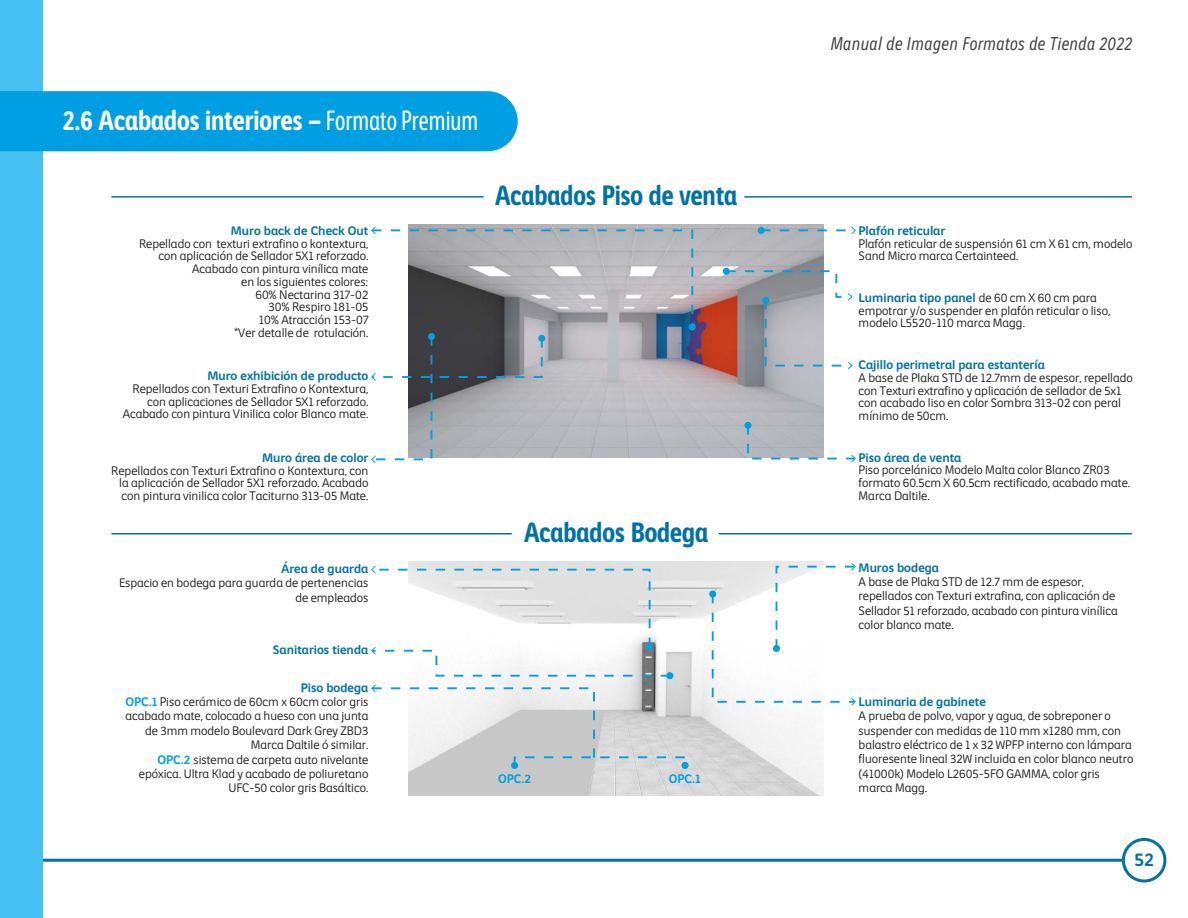
<style>
.page{position:relative;width:1188px;height:918px;background:#fff}
.page>*{position:absolute;margin:0;border:0;box-sizing:border-box;transform-origin:0 0}
.t1{font:700 condensed 27px "Comex";color:#fff}
.t2{font:700 condensed 27px "Comex";color:#0073a5}
.t3{font:italic 300 condensed 18px "Comex";color:#424242}
.t4{font:700 18px "Comex";color:#0073a5}
.t5{font:300 12px/12.8px "Comex";color:#1d1d1b}
.t6{font:700 12px "Comex";color:#0073a5}
.t7{font:700 12px "Comex";color:#009fe3}
.s1{font-weight:400;font-stretch:ultra-condensed}
.s2{font-weight:700;color:#0073a5}
.s3{font-weight:700;color:#009fe3}
</style>
<div class="page">
<img style="left:408px;top:561px;width:416px;height:234px">
<img style="left:408px;top:225px;width:416px;height:233px">
<hr style="left:0;top:859px;width:1144px;height:3px;background:#0073a5">
<div style="left:0;top:0;width:43px;height:918px;background:#47c1f1"></div>
<div style="left:1122px;top:838px;width:44px;height:45px;background:#fff;border:3px solid #0073a5;border-radius:50%"></div>
<div style="left:0;top:91px;width:518px;height:60px;background:#009fe3"></div>
<hr style="left:745px;top:196px;width:387px;height:2px;background:#0073a5">
<hr style="left:112px;top:196px;width:371px;height:2px;background:#0073a5">
<hr style="left:719px;top:533px;width:413px;height:2px;background:#0073a5">
<hr style="left:112px;top:533px;width:399px;height:2px;background:#0073a5">
<svg style="left:371px;top:227px;width:323px;height:236px"></svg>
<div style="left:758px;top:227px;width:7px;height:7px;background:#009fe3;border-radius:50%"></div>
<svg style="left:761px;top:227px;width:95px;height:7px"></svg>
<svg style="left:744px;top:422px;width:8px;height:7px"></svg>
<svg style="left:746px;top:423px;width:110px;height:39px"></svg>
<svg style="left:711px;top:563px;width:145px;height:143px"></svg>
<svg style="left:371px;top:566px;width:301px;height:112px"></svg>
<svg style="left:371px;top:684px;width:225px;height:76px"></svg>
<div style="left:511px;top:762px;width:7px;height:7px;background:#009fe3;border-radius:50%"></div>
<div style="left:682px;top:762px;width:7px;height:7px;background:#009fe3;border-radius:50%"></div>
<svg style="left:724px;top:269px;width:129px;height:100px"></svg>
<h1 class="t1" style="left:63px;top:103px;width:417px">2.6 Acabados interiores – <span class="s1">Formato Premium</span></h1>
<p class="t6" style="left:231px;top:223px;width:139px">Muro back de Check Out</p>
<p class="t5" style="left:139px;top:237px;width:231px;text-align:right">Repellado con texturi extrafino o kontextura, con aplicación de Sellador 5X1 reforzado.<br>Acabado con pintura vinílica mate<br>en los siguientes colores:<br>60% Nectarina 317-02<br>30% Respiro 181-05<br>10% Atracción 153-07<br>*Ver detalle de rotulación.</p>
<p class="t6" style="left:207px;top:368px;width:162px">Muro exhibición de producto</p>
<p class="t5" style="left:123px;top:382px;width:247px;text-align:right">Repellados con Texturi Extrafino o Kontextura, con aplicaciones de Sellador 5X1 reforzado.<br>Acabado con pintura Vinilica color Blanco mate.</p>
<p class="t6" style="left:262px;top:450px;width:108px">Muro área de color</p>
<p class="t5" style="left:119px;top:464px;width:251px;text-align:justify;text-indent:-8px">Repellados con Texturi Extrafino o Kontextura, con la aplicación de Sellador 5X1 reforzado. Acabado con pintura vinilica color Taciturno 313-05 Mate.</p>
<p class="t6" style="left:281px;top:561px;width:89px">Área de guarda</p>
<p class="t5" style="left:119px;top:576px;width:251px;line-height:14.4px;text-align:right">Espacio en bodega para guarda de pertenencias de empleados</p>
<p class="t6" style="left:273px;top:641px;width:97px">Sanitarios tienda</p>
<p class="t5" style="left:125px;top:680px;width:245px;line-height:14.4px;text-align:right"><span class="s2">Piso bodega<br></span><span class="s3">OPC.1</span> Piso cerámico de 60cm x 60cm color gris acabado mate, colocado a hueso con una junta de 3mm modelo Boulevard Dark Grey ZBD3<br>Marca Daltile ó similar.<br><span class="s3">OPC.2</span> sistema de carpeta auto nivelante epóxica. Ultra Klad y acabado de poliuretano UFC-50 color gris Basáltico.</p>
<h1 class="t2" style="left:495px;top:178px;width:244px">Acabados Piso de venta</h1>
<h1 class="t2" style="left:524px;top:515px;width:186px">Acabados Bodega</h1>
<p class="t7" style="left:498px;top:771px;width:34px">OPC.2</p>
<p class="t7" style="left:669px;top:771px;width:33px">OPC.1</p>
<h2 class="t3" style="left:830px;top:33px;width:303px">Manual de Imagen Formatos de Tienda 2022</h2>
<p class="t6" style="left:859px;top:223px;width:88px">Plafón reticular</p>
<p class="t5" style="left:859px;top:237px;width:275px">Plafón reticular de suspensión 61 cm X 61 cm, modelo<br>Sand Micro marca Certainteed.</p>
<p class="t5" style="left:859px;top:291px;width:253px"><span class="s2">Luminaria tipo panel</span> de 60 cm X 60 cm para empotrar y/o suspender en plafón reticular o liso, modelo L5520-110 marca Magg.</p>
<p class="t6" style="left:859px;top:357px;width:188px">Cajillo perimetral para estantería</p>
<p class="t5" style="left:859px;top:371px;width:276px">A base de Plaka STD de 12.7mm de espesor, repellado con Texturi extrafino y aplicación de sellador de 5x1 con acabado liso en color Sombra 313-02 con peral mínimo de 50cm.</p>
<p class="t6" style="left:859px;top:450px;width:104px">Piso área de venta</p>
<p class="t5" style="left:859px;top:464px;width:273px">Piso porcelánico Modelo Malta color Blanco ZR03 formato 60.5cm X 60.5cm rectificado, acabado mate.<br>Marca Daltile.</p>
<p class="t6" style="left:859px;top:559px;width:82px">Muros bodega</p>
<p class="t5" style="left:859px;top:574px;width:261px;line-height:14.4px">A base de Plaka STD de 12.7 mm de espesor, repellados con Texturi extrafina, con aplicación de Sellador 51 reforzado, acabado con pintura vinílica color blanco mate.</p>
<p class="t6" style="left:859px;top:694px;width:129px">Luminaria de gabinete</p>
<p class="t5" style="left:859px;top:709px;width:276px;line-height:14.4px">A prueba de polvo, vapor y agua, de sobreponer o suspender con medidas de 110 mm x1280 mm, con balastro eléctrico de 1 x 32 WPFP interno con lámpara fluoresente lineal 32W incluida en color blanco neutro (41000k) Modelo L2605-5FO GAMMA, color gris marca Magg.</p>
<h2 class="t4" style="left:1134px;top:847px;width:21px">52</h2>
</div>
